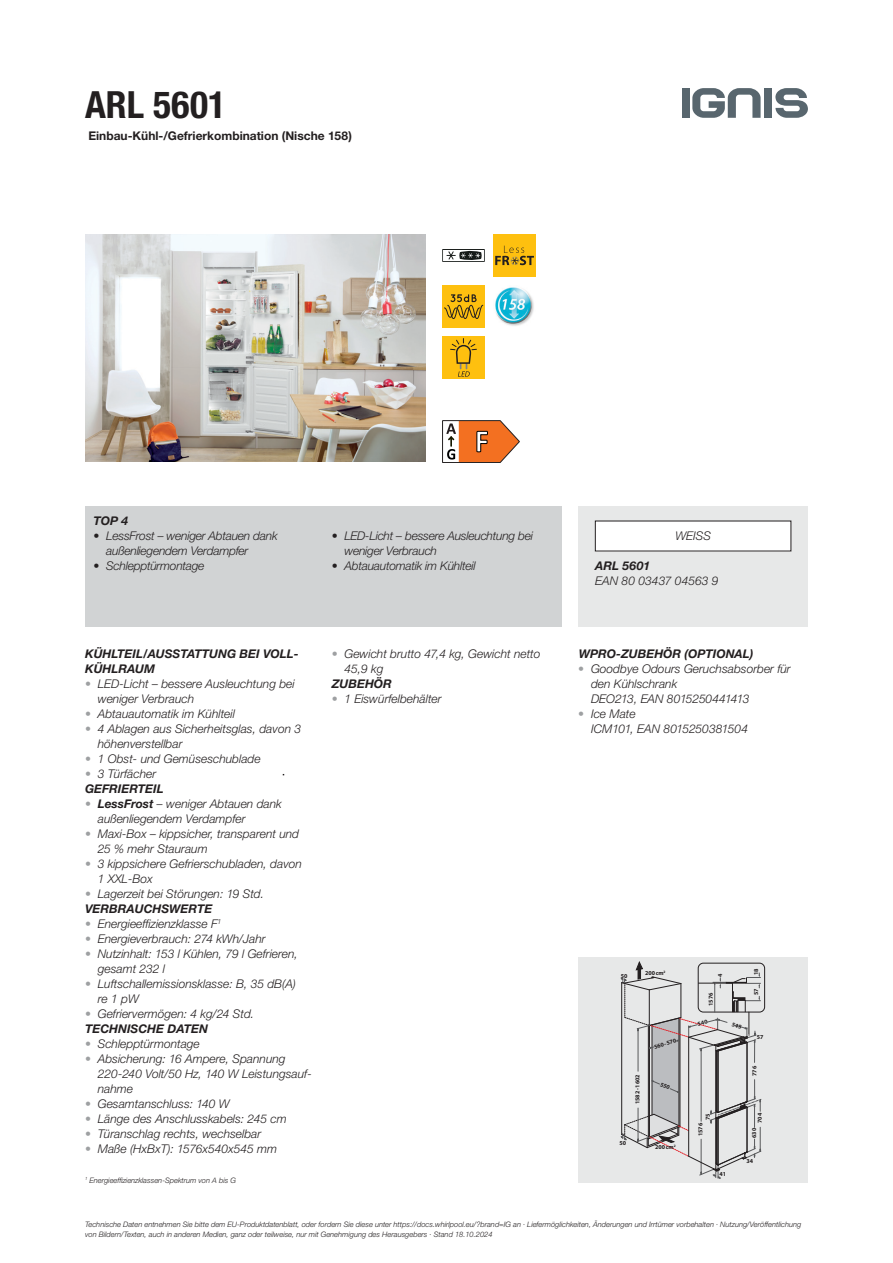
<style>
.page{position:relative;width:893px;height:1263px;background:#fff}
.page>*{position:absolute;margin:0;border:0;box-sizing:border-box;transform-origin:0 0}
.t1{font:700 condensed 37.5px "Helvetica Neue LT Std";color:#231f20}
.t2{font:italic 300 12px/15px "Helvetica Neue LT Std";color:#231f20}
.t3{font:italic 300 12px/15px "Helvetica Neue LT Std";letter-spacing:-.02em;color:#231f20}
.t4{font:italic 700 12px/15px "Helvetica Neue LT Std";color:#231f20}
.t5{font:700 12px "Helvetica Neue LT Std";color:#231f20}
.t6{font:italic 300 7.5px/9.8px "Helvetica Neue LT Std";color:#231f20}
.t7{font:700 6px "Myriad Pro";color:#231f20}
.s1{color:#9ea0a2}
.s2{font-weight:300;color:#9ea0a2}
.s3{font-weight:300}
.s4{font-weight:700}
</style>
<div class="page">
<div style="left:681px;top:88px;width:8px;height:30px;background:#58666e"></div>
<div style="left:764px;top:88px;width:8px;height:30px;background:#58666e"></div>
<svg style="left:692px;top:88px;width:69px;height:30px"></svg>
<svg style="left:775px;top:88px;width:33px;height:30px"></svg>
<img style="left:85px;top:234px;width:340px;height:227px">
<svg style="left:442px;top:249px;width:43px;height:13px"></svg>
<div style="left:442px;top:285px;width:43px;height:43px;background:#fec00f"></div>
<svg style="left:444px;top:294px;width:39px;height:25px"></svg>
<div style="left:442px;top:336px;width:43px;height:43px;background:#fec00f"></div>
<svg style="left:450px;top:338px;width:27px;height:39px"></svg>
<div style="left:493px;top:234px;width:43px;height:43px;background:#fec00f"></div>
<svg style="left:495px;top:246px;width:39px;height:19px"></svg>
<img style="left:495px;top:287px;width:39px;height:39px">
<svg style="left:442px;top:420px;width:78px;height:43px"></svg>
<div style="left:85px;top:506px;width:476px;height:120px;background:#d1d3d4"></div>
<div style="left:578px;top:506px;width:230px;height:120px;background:#e7e8e8"></div>
<div style="left:595px;top:521px;width:196px;height:30px;background:#fff"></div>
<div style="left:578px;top:958px;width:230px;height:225px;background:#e7e8e8"></div>
<div style="left:698px;top:963px;width:67px;height:49px;border:1px solid #231f20;border-radius:5px"></div>
<svg style="left:621px;top:962px;width:140px;height:217px"></svg>
<h1 class="t1" style="left:85px;top:82px;width:142px">ARL 5601</h1>
<p class="t5" style="left:88px;top:129px;width:265px">Einbau-Kühl-/Gefrierkombination (Nische 158)</p>
<p class="t4" style="left:94px;top:513px;width:36px">TOP 4</p>
<p class="t3" style="left:106px;top:528px;width:173px;text-indent:-13px">• LessFrost – weniger Abtauen dank außenliegendem Verdampfer</p>
<p class="t3" style="left:94px;top:558px;width:112px">• Schlepptürmontage</p>
<p class="t3" style="left:344px;top:528px;width:190px;text-indent:-13px">• LED-Licht – bessere Ausleuchtung bei weniger Verbrauch</p>
<p class="t3" style="left:332px;top:558px;width:145px">• Abtauautomatik im Kühlteil</p>
<p class="t2" style="left:675px;top:528px;width:37px">WEISS</p>
<p class="t4" style="left:595px;top:558px;width:56px">ARL 5601</p>
<p class="t2" style="left:595px;top:573px;width:125px">EAN 80 03437 04563 9</p>
<p class="t4" style="left:85px;top:646px;width:215px">KÜHLTEIL/AUSSTATTUNG BEI VOLL-<br>KÜHLRAUM</p>
<p class="t2" style="left:98px;top:676px;width:198px;text-indent:-13px"><span class="s1">•</span> LED-Licht – bessere Ausleuchtung bei weniger Verbrauch</p>
<p class="t2" style="left:85px;top:706px;width:151px"><span class="s1">•</span> Abtauautomatik im Kühlteil</p>
<p class="t2" style="left:98px;top:721px;width:205px;text-indent:-13px"><span class="s1">•</span> 4 Ablagen aus Sicherheitsglas, davon 3 höhenverstellbar</p>
<p class="t2" style="left:85px;top:751px;width:177px"><span class="s1">•</span> 1 Obst- und Gemüseschublade</p>
<p class="t4" style="left:85px;top:766px;width:80px"><span class="s2">•</span> <span class="s3">3 Türfächer<br></span>GEFRIERTEIL</p>
<p class="t2" style="left:98px;top:796px;width:186px;text-indent:-13px"><span class="s1">•</span> <span class="s4">LessFrost</span> – weniger Abtauen dank außenliegendem Verdampfer</p>
<p class="t2" style="left:98px;top:826px;width:203px;text-indent:-13px"><span class="s1">•</span> Maxi-Box – kippsicher, transparent und<br>25 % mehr Stauraum</p>
<p class="t2" style="left:98px;top:856px;width:206px;text-indent:-13px"><span class="s1">•</span> 3 kippsichere Gefrierschubladen, davon<br>1 XXL-Box</p>
<p class="t2" style="left:85px;top:886px;width:181px"><span class="s1">•</span> Lagerzeit bei Störungen: 19 Std.<br><span class="s4">VERBRAUCHSWERTE</span></p>
<p class="t2" style="left:85px;top:916px;width:138px"><span class="s1">•</span> Energieeffizienzklasse F<sup>1</sup></p>
<p class="t2" style="left:85px;top:931px;width:182px"><span class="s1">•</span> Energieverbrauch: 274 kWh/Jahr</p>
<p class="t2" style="left:98px;top:946px;width:202px;text-indent:-13px"><span class="s1">•</span> Nutzinhalt: 153 l Kühlen, 79 l Gefrieren, gesamt 232 l</p>
<p class="t2" style="left:98px;top:976px;width:200px;text-indent:-13px"><span class="s1">•</span> Luftschallemissionsklasse: B, 35 dB(A) re 1 pW</p>
<p class="t2" style="left:85px;top:1006px;width:171px"><span class="s1">•</span> Gefriervermögen: 4 kg/24 Std.<br><span class="s4">TECHNISCHE DATEN</span></p>
<p class="t2" style="left:85px;top:1036px;width:116px"><span class="s1">•</span> Schlepptürmontage</p>
<p class="t2" style="left:98px;top:1051px;width:216px;text-indent:-13px"><span class="s1">•</span> Absicherung: 16 Ampere, Spannung<br>220-240 Volt/50 Hz, 140 W Leistungsauf&shy;nahme</p>
<p class="t2" style="left:85px;top:1096px;width:146px"><span class="s1">•</span> Gesamtanschluss: 140 W</p>
<p class="t2" style="left:85px;top:1111px;width:203px"><span class="s1">•</span> Länge des Anschlusskabels: 245 cm</p>
<p class="t2" style="left:85px;top:1126px;width:178px"><span class="s1">•</span> Türanschlag rechts, wechselbar</p>
<p class="t2" style="left:85px;top:1141px;width:194px"><span class="s1">•</span> Maße (HxBxT): 1576x540x545 mm</p>
<p class="t2" style="left:344px;top:646px;width:198px;text-indent:-13px"><span class="s1">•</span> Gewicht brutto 47,4 kg, Gewicht netto<br>45,9 kg</p>
<p class="t4" style="left:332px;top:676px;width:62px">ZUBEHÖR</p>
<p class="t2" style="left:332px;top:691px;width:111px"><span class="s1">•</span> 1 Eiswürfelbehälter</p>
<p class="t4" style="left:579px;top:646px;width:176px">WPRO-ZUBEHÖR (OPTIONAL)</p>
<p class="t2" style="left:591px;top:661px;width:201px;text-indent:-13px"><span class="s1">•</span> Goodbye Odours Geruchsabsorber für den Kühlschrank<br>DEO213, EAN 8015250441413</p>
<p class="t2" style="left:591px;top:706px;width:158px;text-indent:-13px"><span class="s1">•</span> Ice Mate<br>ICM101, EAN 8015250381504</p>
<p class="t7" style="left:621px;top:972px;width:8px">50</p>
<p class="t7" style="left:645px;top:969px;width:22px">200cm<sup>2</sup></p>
<p class="t7" style="left:634px;top:1104px;width:31px;rotate:-90deg">1582-1602</p>
<p class="t7" style="left:653px;top:1043px;width:24px;rotate:-15deg">560-570</p>
<p class="t7" style="left:620px;top:1139px;width:8px">50</p>
<p class="t7" style="left:655px;top:1143px;width:22px">200cm<sup>2</sup></p>
<p class="t7" style="left:716px;top:977px;width:5px;rotate:-90deg">4</p>
<p class="t7" style="left:707px;top:1006px;width:15px;rotate:-90deg">1576</p>
<p class="t7" style="left:704px;top:1120px;width:8px;rotate:-90deg">75</p>
<p class="t7" style="left:697px;top:1136px;width:15px;rotate:-90deg">1576</p>
<p class="t7" style="left:752px;top:975px;width:8px;rotate:-90deg">18</p>
<p class="t7" style="left:752px;top:995px;width:8px;rotate:-90deg">57</p>
<p class="t7" style="left:757px;top:1033px;width:8px">57</p>
<p class="t7" style="left:750px;top:1076px;width:11px;rotate:-90deg">776</p>
<p class="t7" style="left:756px;top:1123px;width:11px;rotate:-90deg">704</p>
<p class="t7" style="left:750px;top:1138px;width:11px;rotate:-90deg">630</p>
<p class="t7" style="left:747px;top:1157px;width:8px">34</p>
<p class="t6" style="left:85px;top:1175px;width:152px"><sup>1</sup> Energieeffizienzklassen-Spektrum von A bis G</p>
<p class="t7" style="left:719px;top:1170px;width:8px">41</p>
<p class="t6" style="left:85px;top:1219px;width:718px">Technische Daten entnehmen Sie bitte dem EU-Produktdatenblatt, oder fordern Sie diese unter https://docs.whirlpool.eu/?brand=IG an · Liefermöglichkeiten, Änderungen und Irrtümer vorbehalten · Nutzung/Veröffentlichung von Bildern/Texten, auch in anderen Medien, ganz oder teilweise, nur mit Genehmigung des Herausgebers · Stand 18.10.2024</p>
</div>
